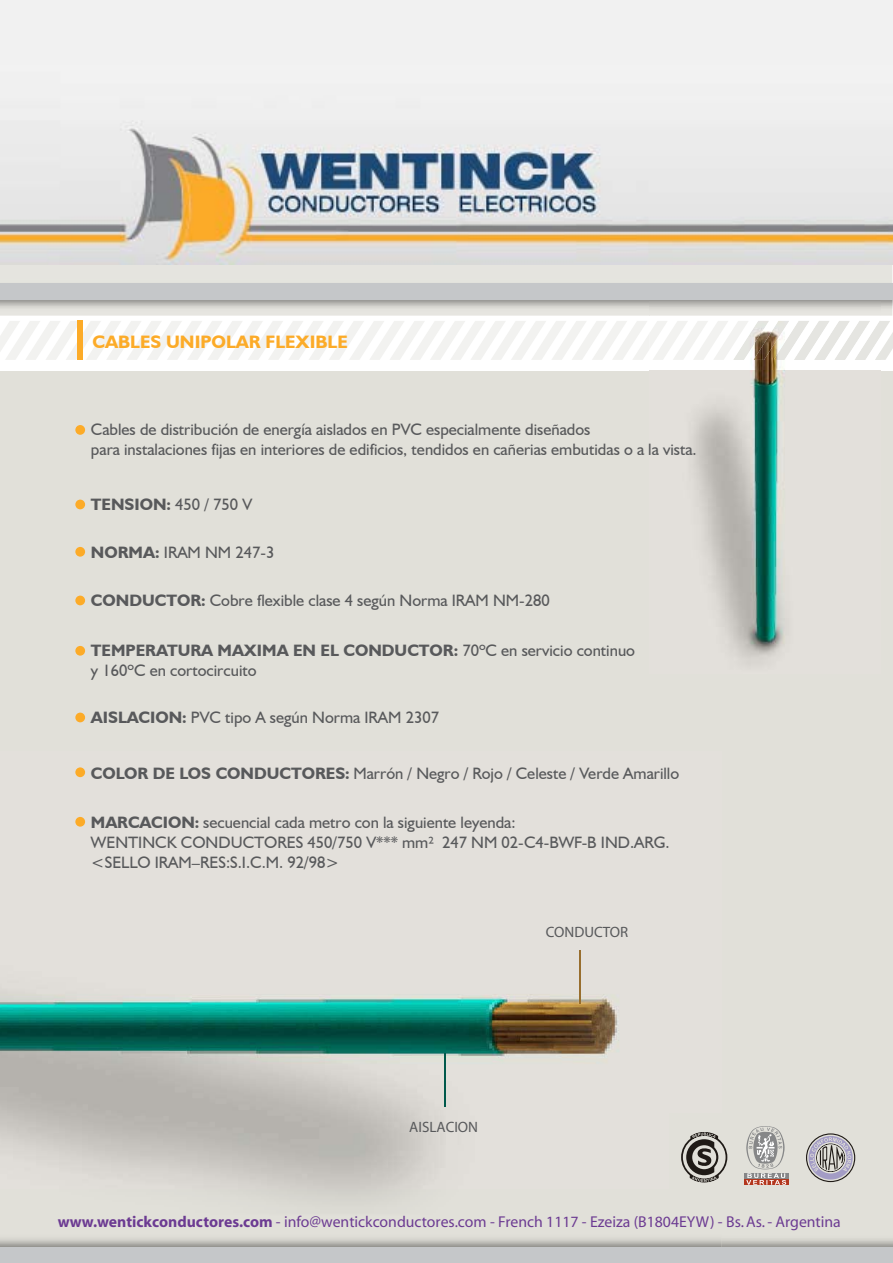
<style>
.page{position:relative;width:893px;height:1263px;background:#fff}
.page>*{position:absolute;margin:0;border:0;box-sizing:border-box;transform-origin:0 0}
.t1{font:700 18px "Humanist 521 BT";color:#fcab28}
.t2{font:16.5px/19.8px "Humanist 521 BT";color:#58595b}
.t3{font:700 16.5px "Humanist 521 BT";color:#58595b}
.t4{font:15.75px "Myriad";color:#6c3b92}
.t5{font:15px "Myriad";color:#58595b}
.s1{font-weight:400}
.s2{font-weight:700}
</style>
<div class="page">
<img style="left:892px;top:262px;width:1px;height:53px">
<svg style="left:0;top:321px;width:649px;height:39px"></svg>
<div style="left:0;top:371px;width:893px;height:892px;background:#e1e0d9"></div>
<div style="left:0;top:283px;width:893px;height:16px;background:#c5c7c9"></div>
<div style="left:0;top:1248px;width:893px;height:15px;background:#c5c7c9"></div>
<img style="left:649px;top:299px;width:232px;height:365px">
<img style="left:649px;top:321px;width:3px;height:28px">
<img style="left:652px;top:321px;width:21px;height:39px">
<img style="left:673px;top:321px;width:20px;height:39px">
<img style="left:693px;top:321px;width:20px;height:39px">
<img style="left:713px;top:321px;width:20px;height:39px">
<svg style="left:733px;top:321px;width:160px;height:39px"></svg>
<img style="left:0;top:769px;width:721px;height:479px">
<img style="left:892px;top:210px;width:1px;height:25px">
<svg style="left:892px;top:235px;width:1px;height:27px"></svg>
<div style="left:77px;top:321px;width:6px;height:39px;background:#fcab28"></div>
<div style="left:75px;top:425px;width:10px;height:10px;background:#fcab28;border-radius:50%"></div>
<div style="left:75px;top:500px;width:10px;height:9px;background:#fcab28;border-radius:50%"></div>
<div style="left:75px;top:547px;width:10px;height:10px;background:#fcab28;border-radius:50%"></div>
<div style="left:75px;top:596px;width:10px;height:9px;background:#fcab28;border-radius:50%"></div>
<div style="left:75px;top:713px;width:10px;height:9px;background:#fcab28;border-radius:50%"></div>
<div style="left:75px;top:646px;width:10px;height:10px;background:#fcab28;border-radius:50%"></div>
<div style="left:75px;top:767px;width:10px;height:10px;background:#fcab28;border-radius:50%"></div>
<div style="left:75px;top:817px;width:10px;height:10px;background:#fcab28;border-radius:50%"></div>
<hr style="left:444px;top:1053px;width:2px;height:54px;background:#00594b">
<hr style="left:579px;top:950px;width:2px;height:54px;background:#986e2e">
<div style="left:669px;top:1113px;width:204px;height:83px;background:#e1e0d9"></div>
<img style="left:0;top:65px;width:892px;height:199px">
<div style="left:0;top:0;width:893px;height:65px;background:#f1f1f1"></div>
<svg style="left:681px;top:1132px;width:47px;height:50px"></svg>
<svg style="left:806px;top:1133px;width:50px;height:49px"></svg>
<svg style="left:744px;top:1126px;width:45px;height:59px"></svg>
<p class="t1" style="left:93px;top:330px;width:257px">CABLES UNIPOLAR FLEXIBLE</p>
<p class="t2" style="left:91px;top:420px;width:607px">Cables de distribución de energía aislados en PVC especialmente diseñados<br>para instalaciones fijas en interiores de edificios, tendidos en cañerias embutidas o a la vista.</p>
<p class="t3" style="left:91px;top:494px;width:163px">TENSION: <span class="s1">450 / 750 V</span></p>
<p class="t2" style="left:91px;top:542px;width:185px"><span class="s2">NORMA:</span> IRAM NM 247-3</p>
<p class="t2" style="left:91px;top:590px;width:460px"><span class="s2">CONDUCTOR:</span> Cobre flexible clase 4 según Norma IRAM NM-280</p>
<p class="t2" style="left:91px;top:640px;width:545px"><span class="s2">TEMPERATURA MAXIMA EN EL CONDUCTOR:</span> 70ºC en servicio continuo y 160ºC en cortocircuito</p>
<p class="t2" style="left:91px;top:707px;width:350px"><span class="s2">AISLACION:</span> PVC tipo A según Norma IRAM 2307</p>
<p class="t2" style="left:91px;top:763px;width:590px"><span class="s2">COLOR DE LOS CONDUCTORES:</span> Marrón / Negro / Rojo / Celeste / Verde Amarillo</p>
<p class="t2" style="left:91px;top:812px;width:580px"><span class="s2">MARCACION:</span> secuencial cada metro con la siguiente leyenda:<br>WENTINCK CONDUCTORES 450/750 V*** mm² 247 NM 02-C4-BWF-B IND.ARG. &lt;SELLO IRAM–RES:S.I.C.M. 92/98&gt;</p>
<p class="t5" style="left:546px;top:924px;width:84px">CONDUCTOR</p>
<p class="t5" style="left:409px;top:1119px;width:70px">AISLACION</p>
<p class="t4" style="left:58px;top:1214px;width:784px"><span class="s2">www.wentickconductores.com</span> - info@wentickconductores.com - French 1117 - Ezeiza (B1804EYW) - Bs.As. - Argentina</p>
</div>
